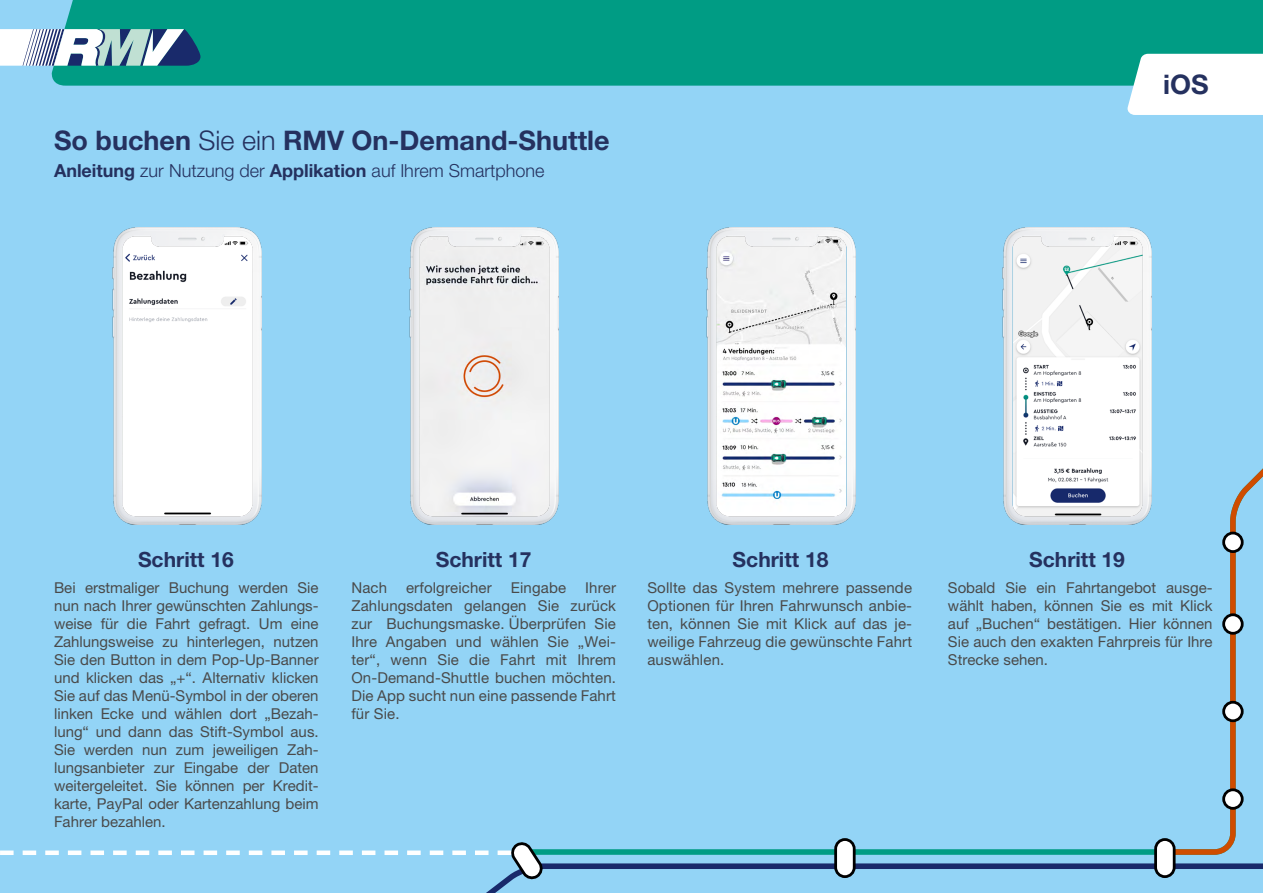
<style>
.page{position:relative;width:1263px;height:893px;background:#fff}
.page>*{position:absolute;margin:0;border:0;box-sizing:border-box;transform-origin:0 0}
.t1{font:700 27px "Helvetica Neue LT Pro";color:#25315f}
.t2{font:700 21px "Helvetica Neue LT Pro";color:#25315f}
.t3{font:300 18px "Helvetica Neue LT Pro";color:#25315f}
.t4{font:15px/18px "Helvetica Neue LT Pro";letter-spacing:.01em;color:#4a4a4a;text-align:justify}
.s1{font-weight:300}
.s2{font-weight:700}
</style>
<div class="page">
<div style="left:0;top:0;width:1263px;height:461px;background:#93d4f6"></div>
<div style="left:51px;top:0;width:1212px;height:86px;background:#009c84"></div>
<svg style="left:0;top:29px;width:200px;height:37px"></svg>
<div style="left:0;top:461px;width:1263px;height:432px;background:#93d4f6"></div>
<div style="left:0;top:38px;width:8px;height:19px;background:#fff"></div>
<img style="left:1002px;top:227px;width:149px;height:298px">
<div style="left:1022px;top:239px;width:17px;height:9px;background:#f2f2f2"></div>
<img style="left:112px;top:227px;width:149px;height:297px">
<img style="left:409px;top:227px;width:149px;height:298px">
<div style="left:131px;top:240px;width:17px;height:7px;background:#fff"></div>
<svg style="left:1127px;top:54px;width:136px;height:61px"></svg>
<img style="left:706px;top:227px;width:149px;height:298px">
<h1 class="t1" style="left:54px;top:124px;width:557px">So buchen <span class="s1">Sie ein</span> RMV On-Demand-Shuttle</h1>
<p class="t3" style="left:54px;top:160px;width:492px"><span class="s2">Anleitung</span> zur Nutzung der <span class="s2">Applikation</span> auf Ihrem Smartphone</p>
<h1 class="t1" style="left:1163px;top:68px;width:47px">iOS</h1>
<h2 class="t2" style="left:138px;top:547px;width:97px">Schritt 16</h2>
<h2 class="t2" style="left:436px;top:547px;width:97px">Schritt 17</h2>
<h2 class="t2" style="left:733px;top:547px;width:97px">Schritt 18</h2>
<h2 class="t2" style="left:1029px;top:547px;width:97px">Schritt 19</h2>
<p class="t4" style="left:54px;top:579px;width:266px">Bei erstmaliger Buchung werden Sie nun nach Ihrer gewünschten Zahlungs&shy;weise für die Fahrt gefragt. Um eine Zahlungsweise zu hinterlegen, nutzen Sie den Button in dem Pop-Up-Banner und klicken das „+“. Alternativ klicken Sie auf das Menü-Symbol in der oberen linken Ecke und wählen dort „Bezah&shy;lung“ und dann das Stift-Symbol aus.<br>Sie werden nun zum jeweiligen Zah&shy;lungsanbieter zur Eingabe der Daten weitergeleitet. Sie können per Kredit&shy;karte, PayPal oder Kartenzahlung beim Fahrer bezahlen.</p>
<p class="t4" style="left:351px;top:579px;width:37px">Nach</p>
<p class="t4" style="left:406px;top:579px;width:87px">erfolgreicher</p>
<p class="t4" style="left:511px;top:579px;width:57px">Eingabe</p>
<p class="t4" style="left:351px;top:579px;width:266px;text-indent:234px">Ihrer Zahlungsdaten gelangen Sie zurück zur Buchungsmaske. Überprüfen Sie Ihre Angaben und wählen Sie „Wei&shy;ter“, wenn Sie die Fahrt mit Ihrem On-Demand-Shuttle buchen möchten.<br>Die App sucht nun eine passende Fahrt für Sie.</p>
<p class="t4" style="left:647px;top:579px;width:266px">Sollte das System mehrere passende Optionen für Ihren Fahrwunsch anbie&shy;ten, können Sie mit Klick auf das je&shy;weilige Fahrzeug die gewünschte Fahrt auswählen.</p>
<p class="t4" style="left:948px;top:579px;width:266px">Sobald Sie ein Fahrtangebot ausge&shy;wählt haben, können Sie es mit Klick auf „Buchen“ bestätigen. Hier können Sie auch den exakten Fahrpreis für Ihre Strecke sehen.</p>
</div>
